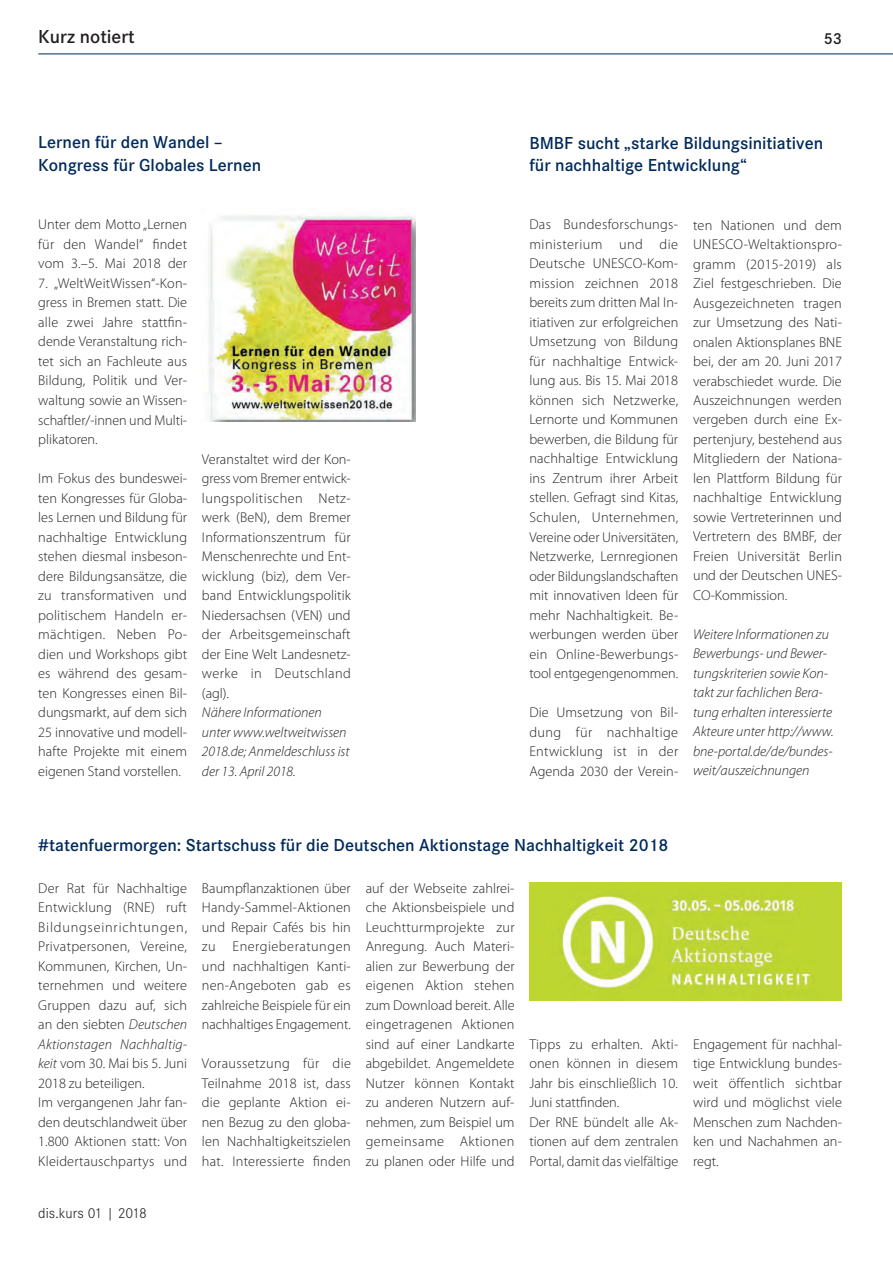
<style>
.page{position:relative;width:893px;height:1263px;background:#fff}
.page>*{position:absolute;margin:0;border:0;box-sizing:border-box;transform-origin:0 0}
.t1{font:600 19.5px "Corporate S";color:#231f20}
._03B-ZUE-Kurznotiert{font:600 18px/22.5px "Corporate S";color:#002a5c}
.t2{font:600 16.5px "Corporate S";color:#231f20}
.t3{font:300 15px "Corporate S";color:#231f20}
._13A-kurznotiert{font:300 14.25px/19.5px "Myriad Pro";letter-spacing:.005em;color:#231f20;text-align:justify}
._02A-kurzn-linksb{font:italic 300 14.25px/19.5px "Myriad Pro";color:#231f20}
.s1{font-style:italic}
</style>
<div class="page">
<hr style="left:38px;top:54px;width:855px;height:1px;background:#002a5c">
<img style="left:208px;top:213px;width:208px;height:208px">
<img style="left:529px;top:882px;width:313px;height:118px">
<h1 class="t1" style="left:38px;top:25px;width:98px">Kurz notiert</h1>
<p class="t2" style="left:824px;top:29px;width:20px">53</p>
<p class="_03B-ZUE-Kurznotiert" style="left:38px;top:131px;width:225px">Lernen für den Wandel –<br>Kongress für Globales Lernen</p>
<p class="_13A-kurznotiert" style="left:38px;top:215px;width:150px">Unter dem Motto „Lernen für den Wandel“ findet vom 3.–5. Mai 2018 der</p>
<p class="_13A-kurznotiert" style="left:38px;top:273px;width:150px">7. „WeltWeitWissen“-Kon&shy;gress in Bremen statt. Die alle zwei Jahre stattfin&shy;dende Veranstaltung rich&shy;tet sich an Fachleute aus Bildung, Politik und Ver&shy;waltung sowie an Wissen&shy;schaftler/-innen und Multi&shy;plikatoren.</p>
<p class="_13A-kurznotiert" style="left:38px;top:468px;width:150px">Im Fokus des bundeswei&shy;ten Kongresses für Globa&shy;les Lernen und Bildung für nachhaltige Entwicklung stehen diesmal insbeson&shy;dere Bildungsansätze, die zu transformativen und politischem Handeln er&shy;mächtigen. Neben Po&shy;dien und Workshops gibt es während des gesam&shy;ten Kongresses einen Bil&shy;dungsmarkt, auf dem sich 25 innovative und modell&shy;hafte Projekte mit einem eigenen Stand vorstellen.</p>
<p class="_13A-kurznotiert" style="left:202px;top:449px;width:150px">Veranstaltet wird der Kon&shy;gress vom Bremer entwick&shy;lungspolitischen Netz&shy;werk (BeN), dem Bremer Informationszentrum für Menschenrechte und Ent&shy;wicklung (biz), dem Ver&shy;band Entwicklungspolitik Niedersachsen (VEN) und der Arbeitsgemeinschaft der Eine Welt Landesnetz&shy;werke in Deutschland (agl).</p>
<p class="_02A-kurzn-linksb" style="left:202px;top:702px;width:149px">Nähere Informationen unter www.weltweitwissen<br>2018.de; Anmeldeschluss ist der 13. April 2018.</p>
<p class="_03B-ZUE-Kurznotiert" style="left:529px;top:132px;width:295px">BMBF sucht „starke Bildungsinitiativen für nachhaltige Entwicklung“</p>
<p class="_13A-kurznotiert" style="left:529px;top:215px;width:150px">Das Bundesforschungs&shy;ministerium und die Deutsche UNESCO-Kom&shy;mission zeichnen 2018 bereits zum dritten Mal In&shy;itiativen zur erfolgreichen Umsetzung von Bildung für nachhaltige Entwick&shy;lung aus. Bis 15. Mai 2018 können sich Netzwerke, Lernorte und Kommunen bewerben, die Bildung für nachhaltige Entwicklung ins Zentrum ihrer Arbeit stellen. Gefragt sind Kitas, Schulen, Unternehmen, Vereine oder Universitäten, Netzwerke, Lernregionen oder Bildungslandschaften mit innovativen Ideen für mehr Nachhaltigkeit. Be&shy;werbungen werden über ein Online-Bewerbungs&shy;tool entgegengenommen.</p>
<p class="_13A-kurznotiert" style="left:529px;top:702px;width:150px">Die Umsetzung von Bil&shy;dung für nachhaltige Entwicklung ist in der Agenda 2030 der Verein-</p>
<p class="_13A-kurznotiert" style="left:693px;top:215px;width:150px">ten Nationen und dem UNESCO-Weltaktionspro&shy;gramm (2015-2019) als Ziel festgeschrieben. Die Ausgezeichneten tragen zur Umsetzung des Nati&shy;onalen Aktionsplanes BNE bei, der am 20. Juni 2017 verabschiedet wurde. Die Auszeichnungen werden vergeben durch eine Ex&shy;pertenjury, bestehend aus Mitgliedern der Nationa&shy;len Plattform Bildung für nachhaltige Entwicklung sowie Vertreterinnen und Vertretern des BMBF, der Freien Universität Berlin und der Deutschen UNES-CO-Kommission.</p>
<p class="_02A-kurzn-linksb" style="left:693px;top:624px;width:142px">Weitere Informationen zu<br>Bewerbungs- und Bewer&shy;tungskriterien sowie Kon&shy;takt zur fachlichen Bera&shy;tung erhalten interessierte<br>Akteure unter http://www. bne-portal.de/de/bundes&shy;weit/auszeichnungen</p>
<p class="_03B-ZUE-Kurznotiert" style="left:38px;top:834px;width:632px">#tatenfuermorgen: Startschuss für die Deutschen Aktionstage Nachhaltigkeit 2018</p>
<p class="_13A-kurznotiert" style="left:38px;top:878px;width:150px">Der Rat für Nachhaltige Entwicklung (RNE) ruft Bildungseinrichtungen, Privatpersonen, Vereine, Kommunen, Kirchen, Un&shy;ternehmen und weitere Gruppen dazu auf, sich an den siebten <span class="s1">Deutschen Aktionstagen Nachhaltig&shy;keit</span> vom 30. Mai bis 5. Juni 2018 zu beteiligen.</p>
<p class="_13A-kurznotiert" style="left:38px;top:1092px;width:150px">Im vergangenen Jahr fan&shy;den deutschlandweit über 1.800 Aktionen statt: Von Kleidertauschpartys und</p>
<p class="_13A-kurznotiert" style="left:202px;top:878px;width:150px">Baumpflanzaktionen über Handy-Sammel-Aktionen und Repair Cafés bis hin zu Energieberatungen und nachhaltigen Kanti&shy;nen-Angeboten gab es zahlreiche Beispiele für ein nachhaltiges Engagement.</p>
<p class="_13A-kurznotiert" style="left:202px;top:1053px;width:150px">Voraussetzung für die Teilnahme 2018 ist, dass die geplante Aktion ei&shy;nen Bezug zu den globa&shy;len Nachhaltigkeitszielen hat. Interessierte finden</p>
<p class="_13A-kurznotiert" style="left:366px;top:878px;width:150px">auf der Webseite zahlrei&shy;che Aktionsbeispiele und Leuchtturmprojekte zur Anregung. Auch Materi&shy;alien zur Bewerbung der eigenen Aktion stehen zum Download bereit. Alle eingetragenen Aktionen sind auf einer Landkarte abgebildet. Angemeldete Nutzer können Kontakt zu anderen Nutzern auf&shy;nehmen, zum Beispiel um gemeinsame Aktionen zu planen oder Hilfe und</p>
<p class="_13A-kurznotiert" style="left:529px;top:1034px;width:150px">Tipps zu erhalten. Akti&shy;onen können in diesem Jahr bis einschließlich 10.<br>Juni stattfinden.</p>
<p class="_13A-kurznotiert" style="left:529px;top:1112px;width:150px">Der RNE bündelt alle Ak&shy;tionen auf dem zentralen Portal, damit das vielfältige</p>
<p class="_13A-kurznotiert" style="left:693px;top:1034px;width:150px">Engagement für nachhal&shy;tige Entwicklung bundes&shy;weit öffentlich sichtbar wird und möglichst viele Menschen zum Nachden&shy;ken und Nachahmen an&shy;regt.</p>
<p class="t3" style="left:38px;top:1204px;width:110px">dis.kurs 01 | 2018</p>
</div>
